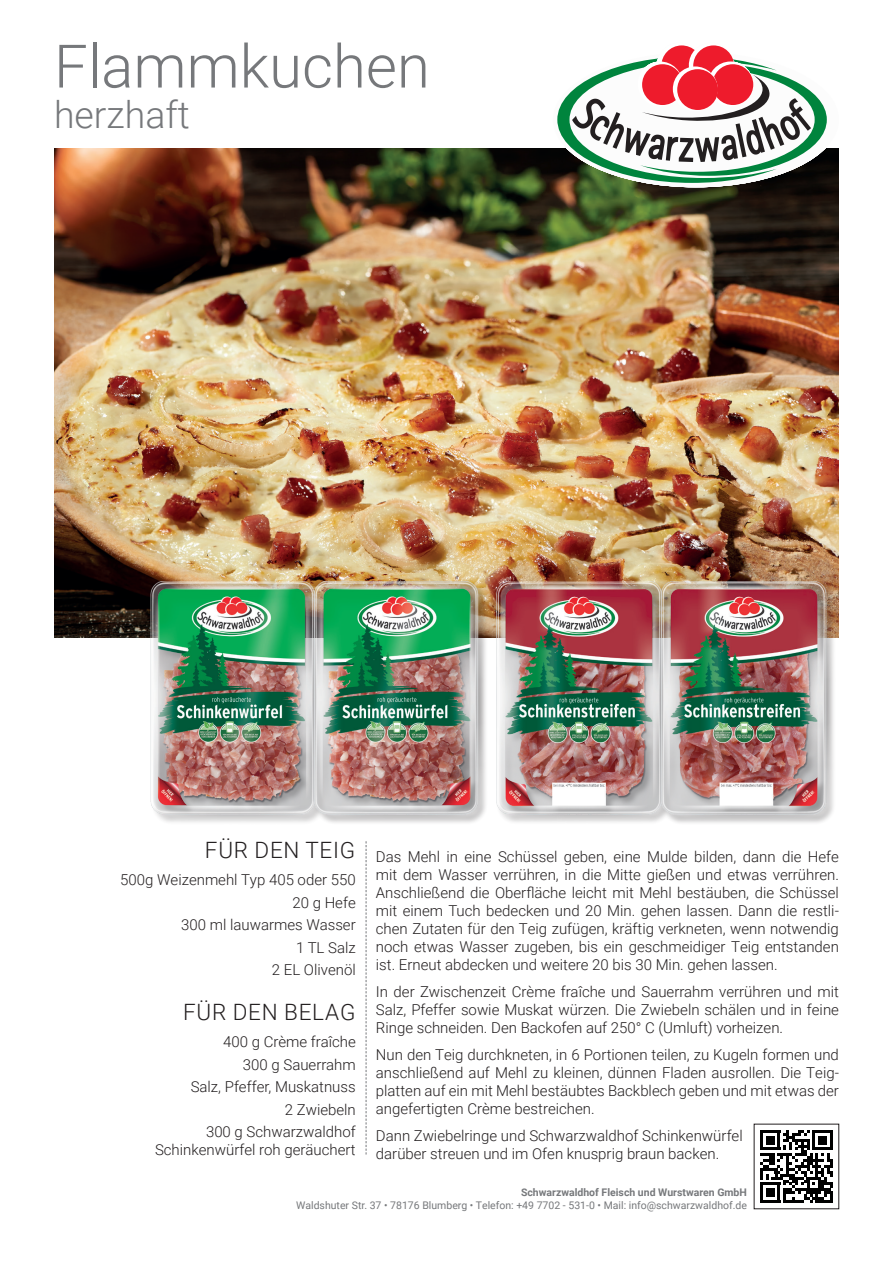
<style>
.page{position:relative;width:893px;height:1263px;background:#fff}
.page>*{position:absolute;margin:0;border:0;box-sizing:border-box;transform-origin:0 0}
.t1{font:300 60px "Roboto";color:#76787b}
.t2{font:300 37.5px "Roboto";color:#76787b}
.t3{font:300 22.5px "Roboto";letter-spacing:.035em;color:#231f20}
.t4{font:300 15px/18px "Roboto";color:#231f20;text-align:justify}
.t5{font:10.5px "Roboto";color:#76787b}
.t6{font:700 10.5px "Roboto";color:#76787b}
</style>
<div class="page">
<img style="left:54px;top:149px;width:785px;height:489px">
<div style="left:553px;top:52px;width:286px;height:135px;background:#fcfcfc;border-radius:50%"></div>
<svg style="left:557px;top:45px;width:270px;height:138px"></svg>
<svg style="left:366px;top:841px;width:1px;height:314px"></svg>
<div style="left:497px;top:581px;width:339px;height:244px;background:#231f20;opacity:.5"></div>
<img style="left:495px;top:581px;width:332px;height:234px">
<div style="left:151px;top:581px;width:337px;height:243px;background:#231f20;opacity:.5"></div>
<img style="left:149px;top:581px;width:331px;height:234px">
<svg style="left:760px;top:1130px;width:73px;height:73px"></svg>
<hr style="left:815px;top:1200px;width:18px;height:3px;background:#000">
<h1 class="t1" style="left:54px;top:24px;width:377px">Flammkuchen</h1>
<h2 class="t2" style="left:54px;top:88px;width:137px">herzhaft</h2>
<h3 class="t3" style="left:205px;top:834px;width:152px">FÜR DEN TEIG</h3>
<p class="t4" style="left:120px;top:868px;width:237px;line-height:22.5px;text-align:right">500g Weizenmehl Typ 405 oder 550<br>20 g Hefe<br>300 ml lauwarmes Wasser<br>1 TL Salz<br>2 EL Olivenöl</p>
<h3 class="t3" style="left:183px;top:996px;width:174px">FÜR DEN BELAG</h3>
<p class="t4" style="left:191px;top:1030px;width:167px;line-height:22.5px;text-align:right">400 g Crème fraîche<br>300 g Sauerrahm<br>Salz, Pfeffer, Muskatnuss<br>2 Zwiebeln<br>300 g Schwarzwaldhof</p>
<p class="t4" style="left:155px;top:1140px;width:202px">Schinkenwürfel roh geräuchert</p>
<p class="t4" style="left:376px;top:847px;width:465px">Das Mehl in eine Schüssel geben, eine Mulde bilden, dann die Hefe mit dem Wasser verrühren, in die Mitte gießen und etwas verrühren.<br>Anschließend die Oberfläche leicht mit Mehl bestäuben, die Schüssel mit einem Tuch bedecken und 20 Min. gehen lassen. Dann die restli&shy;chen Zutaten für den Teig zufügen, kräftig verkneten, wenn notwendig noch etwas Wasser zugeben, bis ein geschmeidiger Teig entstanden ist. Erneut abdecken und weitere 20 bis 30 Min. gehen lassen.</p>
<p class="t4" style="left:376px;top:982px;width:465px">In der Zwischenzeit Crème fraîche und Sauerrahm verrühren und mit Salz, Pfeffer sowie Muskat würzen. Die Zwiebeln schälen und in feine Ringe schneiden. Den Backofen auf 250° C (Umluft) vorheizen.</p>
<p class="t4" style="left:376px;top:1045px;width:465px">Nun den Teig durchkneten, in 6 Portionen teilen, zu Kugeln formen und anschließend auf Mehl zu kleinen, dünnen Fladen ausrollen. Die Teig&shy;platten auf ein mit Mehl bestäubtes Backblech geben und mit etwas der angefertigten Crème bestreichen.</p>
<p class="t4" style="left:376px;top:1126px;width:368px">Dann Zwiebelringe und Schwarzwaldhof Schinkenwürfel darüber streuen und im Ofen knusprig braun backen.</p>
<p class="t6" style="left:521px;top:1185px;width:227px">Schwarzwaldhof Fleisch und Wurstwaren GmbH</p>
<p class="t5" style="left:296px;top:1198px;width:452px">Waldshuter Str. 37 • 78176 Blumberg • Telefon: +49 7702 - 531-0 • Mail: info@schwarzwaldhof.de</p>
</div>
